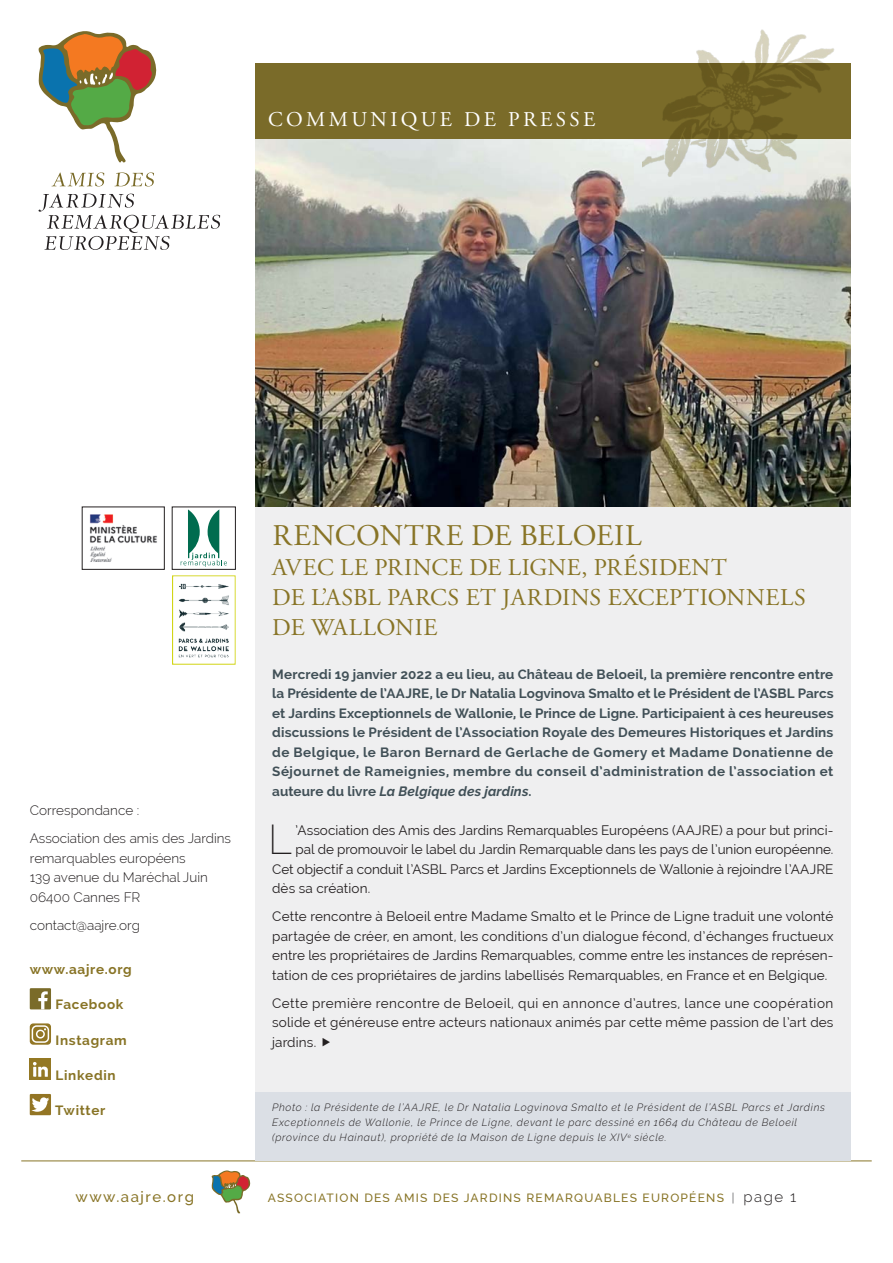
<style>
.page{position:relative;width:893px;height:1263px;background:#fff}
.page>*{position:absolute;margin:0;border:0;box-sizing:border-box;transform-origin:0 0}
.t1{font:200 40.95px "Raleway";color:#231f20}
.t2{font:30px "Adobe Garamond Pro";letter-spacing:.02em;color:#887426}
.t3{font:24px/30px "Adobe Garamond Pro";letter-spacing:.015em;color:#887426}
.t4{font:21px "Adobe Garamond Pro";letter-spacing:.165em;color:#fff}
.t5{font:500 15px "Raleway";letter-spacing:.1em;color:#887426}
.t6{font:13.5px/19.5px "Raleway";color:#231f20;text-align:justify}
.t7{font:700 13.5px/19.5px "Raleway";letter-spacing:.04em;color:#415057;text-align:justify}
.t8{font:300 13.5px/19.5px "Raleway";color:#231f20}
.t9{font:700 13.5px "Raleway";letter-spacing:.05em;color:#887426}
.t10{font:500 12px "Raleway";letter-spacing:.1em;color:#887426}
.t11{font:italic 300 10.5px/15px "Raleway";letter-spacing:.065em;color:#231f20}
.s1{font-style:italic}
.s2{font-weight:400;color:#636366}
.s3{font-weight:300;font-size:15px;color:#231f20}
</style>
<div class="page">
<hr style="left:21px;top:1161px;width:851px;height:1px;background:#887426">
<svg style="left:212px;top:1170px;width:39px;height:43px"></svg>
<div style="left:255px;top:507px;width:595px;height:586px;background:#efeff0"></div>
<div style="left:255px;top:1093px;width:595px;height:68px;background:#dbdfe5"></div>
<div style="left:30px;top:988px;width:21px;height:21px;background:#7a6b29"></div>
<svg style="left:38px;top:991px;width:10px;height:18px"></svg>
<svg style="left:30px;top:1023px;width:21px;height:22px"></svg>
<div style="left:30px;top:1059px;width:21px;height:21px;background:#947823"></div>
<svg style="left:33px;top:1062px;width:15px;height:15px"></svg>
<svg style="left:30px;top:1094px;width:21px;height:21px"></svg>
<img style="left:255px;top:139px;width:595px;height:368px">
<svg style="left:38px;top:31px;width:119px;height:132px"></svg>
<svg style="left:51px;top:172px;width:53px;height:14px"></svg>
<svg style="left:115px;top:172px;width:39px;height:14px"></svg>
<svg style="left:38px;top:194px;width:182px;height:56px"></svg>
<div style="left:255px;top:64px;width:595px;height:75px;background:#7a6b29"></div>
<img style="left:642px;top:29px;width:209px;height:181px">
<img style="left:90px;top:514px;width:67px;height:48px">
<svg style="left:181px;top:509px;width:46px;height:58px"></svg>
<img style="left:172px;top:576px;width:64px;height:88px">
<p class="t4" style="left:268px;top:107px;width:329px">COMMUNIQUE DE PRESSE</p>
<p class="t8" style="left:30px;top:800px;width:111px">Correspondance :</p>
<p class="t8" style="left:30px;top:828px;width:203px">Association des amis des Jardins remarquables européens<br>139 avenue du Maréchal Juin<br>06400 Cannes FR</p>
<p class="t8" style="left:30px;top:915px;width:112px">contact@aajre.org</p>
<p class="t9" style="left:30px;top:962px;width:104px">www.aajre.org</p>
<p class="t9" style="left:56px;top:997px;width:69px">Facebook</p>
<p class="t9" style="left:56px;top:1032px;width:73px">Instagram</p>
<p class="t9" style="left:56px;top:1067px;width:62px">Linkedin</p>
<p class="t9" style="left:55px;top:1103px;width:52px">Twitter</p>
<p class="t2" style="left:272px;top:518px;width:371px">RENCONTRE DE BELOEIL</p>
<p class="t3" style="left:272px;top:554px;width:535px">AVEC LE PRINCE DE LIGNE, PRÉSIDENT<br>DE L’ASBL PARCS ET JARDINS EXCEPTIONNELS<br>DE WALLONIE</p>
<p class="t7" style="left:272px;top:664px;width:563px">Mercredi 19 janvier 2022 a eu lieu, au Château de Beloeil, la première rencontre entre la Présidente de l’AAJRE, le Dr Natalia Logvinova Smalto et le Président de l’ASBL Parcs et Jardins Exceptionnels de Wallonie, le Prince de Ligne. Participaient à ces heureuses discussions le Président de l’Association Royale des Demeures Historiques et Jardins de Belgique, le Baron Bernard de Gerlache de Gomery et Madame Donatienne de Séjournet de Rameignies, membre du conseil d’administration de l’association et auteure du livre <span class="s1">La Belgique des jardins</span>.</p>
<p class="t1" style="left:268px;top:816px;width:26px">L</p>
<p class="t6" style="left:296px;top:820px;width:539px">’Association des Amis des Jardins Remarquables Européens (AAJRE) a pour but princi-</p>
<p class="t6" style="left:296px;top:840px;width:539px">pal de promouvoir le label du Jardin Remarquable dans les pays de l’union européenne.</p>
<p class="t6" style="left:272px;top:859px;width:563px">Cet objectif a conduit l’ASBL Parcs et Jardins Exceptionnels de Wallonie à rejoindre l’AAJRE</p>
<p class="t6" style="left:272px;top:879px;width:100px">dès sa création.</p>
<p class="t6" style="left:272px;top:907px;width:563px">Cette rencontre à Beloeil entre Madame Smalto et le Prince de Ligne traduit une volonté partagée de créer, en amont, les conditions d’un dialogue fécond, d’échanges fructueux entre les propriétaires de Jardins Remarquables, comme entre les instances de représen&shy;tation de ces propriétaires de jardins labellisés Remarquables, en France et en Belgique.</p>
<p class="t6" style="left:272px;top:993px;width:563px">Cette première rencontre de Beloeil, qui en annonce d’autres, lance une coopération solide et généreuse entre acteurs nationaux animés par cette même passion de l’art des jardins.</p>
<p class="t11" style="left:272px;top:1100px;width:554px">Photo : la Présidente de l’AAJRE, le Dr Natalia Logvinova Smalto et le Président de l’ASBL Parcs et Jardins<br>Exceptionnels de Wallonie, le Prince de Ligne, devant le parc dessiné en 1664 du Château de Beloeil (province du Hainaut), propriété de la Maison de Ligne depuis le XIV<sup>e</sup> siècle.</p>
<p class="t5" style="left:76px;top:1187px;width:120px">www.aajre.org</p>
<p class="t10" style="left:268px;top:1190px;width:530px">ASSOCIATION DES AMIS DES JARDINS REMARQUABLES EUROPÉENS <span class="s2">|</span> <span class="s3">page 1</span></p>
</div>
